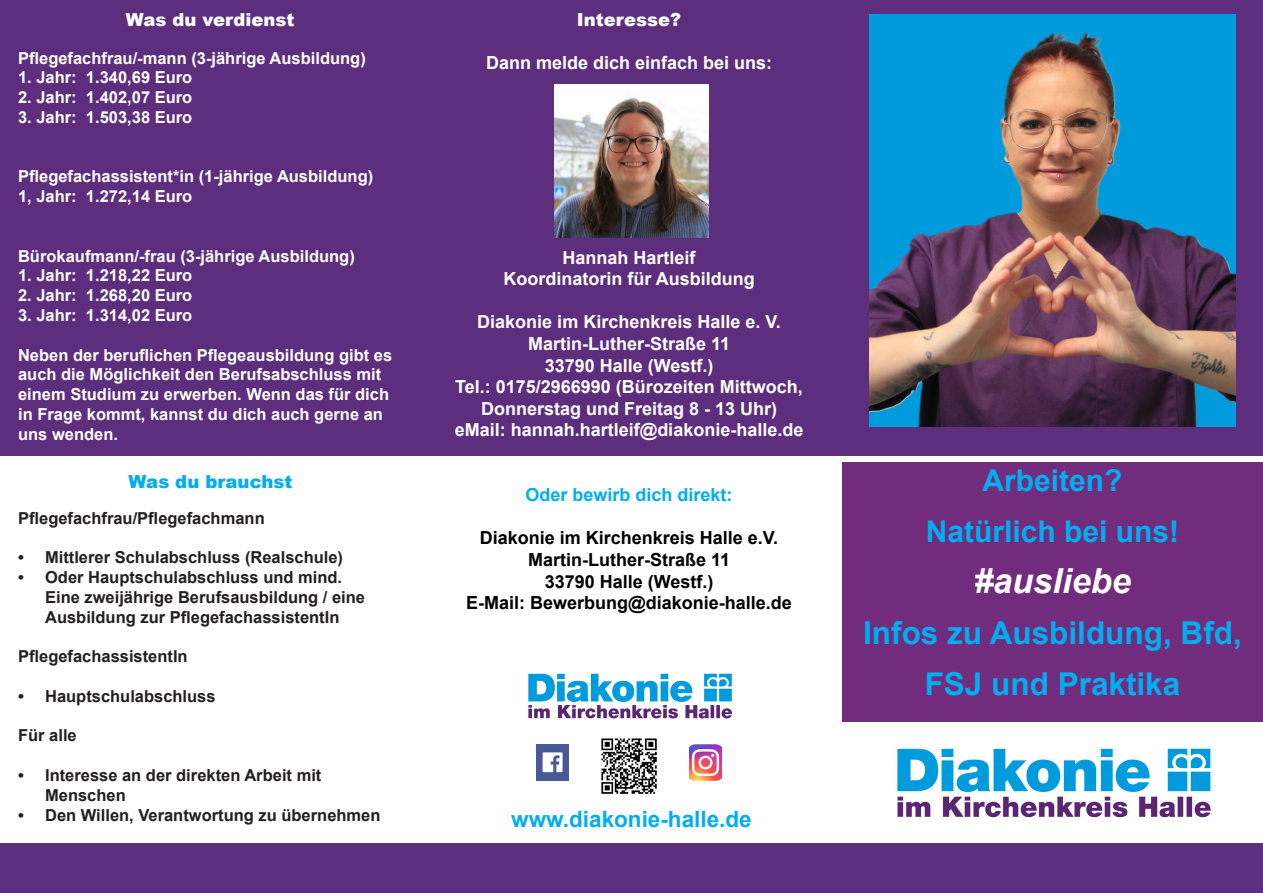
<style>
.page{position:relative;width:1263px;height:893px;background:#fff}
.page>*{position:absolute;margin:0;border:0;box-sizing:border-box;transform-origin:0 0}
.t1{font:italic 700 34.5px "Arial";color:#fff}
.t2{font:700 31.5px/51px "Arial";color:#00aeef;text-align:center}
.t3{font:700 30px "Arial";color:#00aeef}
.t4{font:700 22.5px "Arial";color:#00aeef}
.t5{font:700 18px/21.6px "Arial";color:#fff;text-align:center}
.t6{font:700 18px "Arial";color:#000}
.t7{font:900 18px "Arial";color:#fff}
.t8{font:700 18px "Arial";color:#00aeef}
.t9{font:900 18px "Arial";color:#00aeef}
.t10{font:700 16.5px/19.8px "Arial";color:#fff}
.t11{font:700 16.5px/19.8px "Arial";color:#231f20}
</style>
<div class="page">
<div style="left:0;top:0;width:1263px;height:455px;background:#5e2e7e"></div>
<img style="left:842px;top:721px;width:421px;height:97px">
<img style="left:528px;top:673px;width:205px;height:72px">
<div style="left:842px;top:462px;width:421px;height:259px;background:#712c7d"></div>
<img style="left:869px;top:14px;width:367px;height:413px">
<div style="left:0;top:843px;width:1263px;height:50px;background:#5e2e7e"></div>
<img style="left:555px;top:84px;width:153px;height:153px">
<img style="left:600px;top:736px;width:58px;height:58px">
<img style="left:689px;top:745px;width:33px;height:36px">
<img style="left:536px;top:745px;width:33px;height:36px">
<p class="t7" style="left:126px;top:6px;width:170px">Was du verdienst</p>
<p class="t10" style="left:18px;top:48px;width:349px">Pflegefachfrau/-mann (3-jährige Ausbildung)</p>
<p class="t10" style="left:18px;top:68px;width:176px">1. Jahr: 1.340,69 Euro</p>
<p class="t10" style="left:18px;top:88px;width:176px">2. Jahr: 1.402,07 Euro</p>
<p class="t10" style="left:18px;top:107px;width:176px">3. Jahr: 1.503,38 Euro</p>
<p class="t10" style="left:18px;top:167px;width:357px">Pflegefachassistent*in (1-jährige Ausbildung)</p>
<p class="t10" style="left:18px;top:187px;width:176px">1, Jahr: 1.272,14 Euro</p>
<p class="t10" style="left:18px;top:246px;width:338px">Bürokaufmann/-frau (3-jährige Ausbildung)</p>
<p class="t10" style="left:18px;top:266px;width:176px">1. Jahr: 1.218,22 Euro</p>
<p class="t10" style="left:18px;top:286px;width:176px">2. Jahr: 1.268,20 Euro</p>
<p class="t10" style="left:18px;top:305px;width:176px">3. Jahr: 1.314,02 Euro</p>
<p class="t10" style="left:18px;top:345px;width:376px">Neben der beruflichen Pflegeausbildung gibt es auch die Möglichkeit den Berufsabschluss mit einem Studium zu erwerben. Wenn das für dich in Frage kommt, kannst du dich auch gerne an uns wenden.</p>
<p class="t9" style="left:129px;top:468px;width:165px">Was du brauchst</p>
<p class="t11" style="left:18px;top:508px;width:248px">Pflegefachfrau/Pflegefachmann</p>
<p class="t11" style="left:18px;top:548px;width:327px">• Mittlerer Schulabschluss (Realschule)</p>
<p class="t11" style="left:45px;top:567px;width:322px;text-indent:-27px">• Oder Hauptschulabschluss und mind.<br>Eine zweijährige Berufsausbildung / eine<br>Ausbildung zur PflegefachassistentIn</p>
<p class="t11" style="left:18px;top:647px;width:171px">PflegefachassistentIn</p>
<p class="t11" style="left:18px;top:686px;width:199px">• Hauptschulabschluss</p>
<p class="t11" style="left:18px;top:726px;width:60px">Für alle</p>
<p class="t11" style="left:45px;top:765px;width:278px;text-indent:-27px">• Interesse an der direkten Arbeit mit<br>Menschen</p>
<p class="t11" style="left:18px;top:805px;width:364px">• Den Willen, Verantwortung zu übernehmen</p>
<p class="t7" style="left:577px;top:7px;width:106px">Interesse?</p>
<p class="t5" style="left:486px;top:52px;width:288px">Dann melde dich einfach bei uns:</p>
<p class="t5" style="left:562px;top:247px;width:135px">Hannah Hartleif</p>
<p class="t5" style="left:503px;top:268px;width:253px">Koordinatorin für Ausbildung</p>
<p class="t5" style="left:477px;top:311px;width:305px">Diakonie im Kirchenkreis Halle e. V.</p>
<p class="t5" style="left:528px;top:333px;width:204px">Martin-Luther-Straße 11</p>
<p class="t5" style="left:545px;top:355px;width:170px">33790 Halle (Westf.)</p>
<p class="t5" style="left:455px;top:376px;width:349px">Tel.: 0175/2966990 (Bürozeiten Mittwoch,<br>Donnerstag und Freitag 8 - 13 Uhr)</p>
<p class="t5" style="left:455px;top:419px;width:350px">eMail: hannah.hartleif@diakonie-halle.de</p>
<p class="t8" style="left:525px;top:482px;width:209px">Oder bewirb dich direkt:</p>
<p class="t6" style="left:480px;top:525px;width:300px">Diakonie im Kirchenkreis Halle e.V.</p>
<p class="t6" style="left:528px;top:547px;width:204px">Martin-Luther-Straße 11</p>
<p class="t6" style="left:545px;top:569px;width:170px">33790 Halle (Westf.)</p>
<p class="t6" style="left:466px;top:590px;width:327px">E-Mail: Bewerbung@diakonie-halle.de</p>
<p class="t4" style="left:511px;top:803px;width:242px">www.diakonie-halle.de</p>
<p class="t3" style="left:982px;top:459px;width:142px">Arbeiten?</p>
<p class="t3" style="left:926px;top:510px;width:255px">Natürlich bei uns!</p>
<p class="t1" style="left:974px;top:557px;width:159px">#ausliebe</p>
<p class="t2" style="left:863px;top:607px;width:380px">Infos zu Ausbildung, Bfd,<br>FSJ und Praktika</p>
</div>
